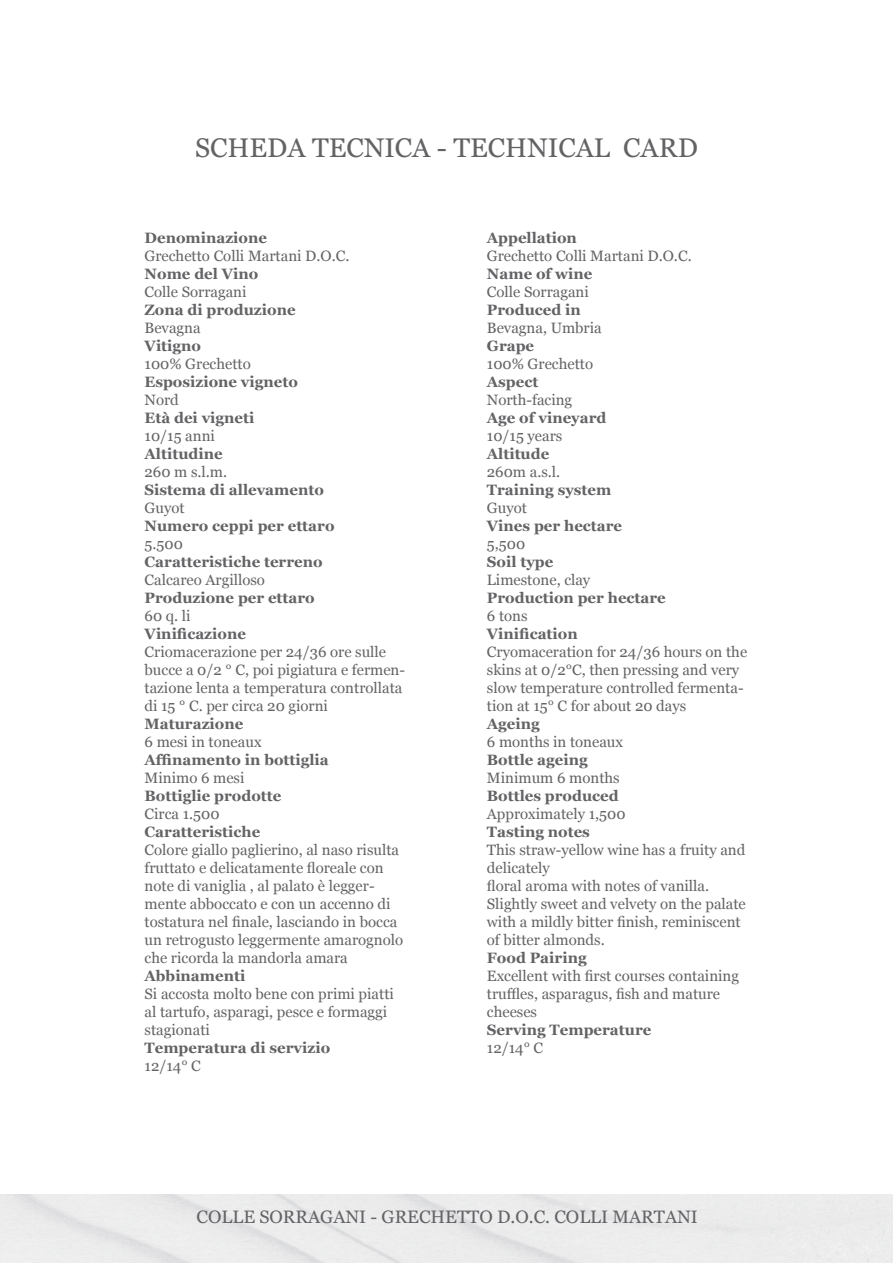
<style>
.page{position:relative;width:893px;height:1263px;background:#fff}
.page>*{position:absolute;margin:0;border:0;box-sizing:border-box;transform-origin:0 0}
.t1{font:27px "Georgia";color:#636366}
.t2{font:18px "Georgia";color:#636366}
.t3{font:15px/18px "Georgia";color:#636366}
.t4{font:700 15px "Georgia";color:#636366}
</style>
<div class="page">
<h1 class="t1" style="left:195px;top:127px;width:504px">SCHEDA TECNICA - TECHNICAL CARD</h1>
<p class="t4" style="left:145px;top:227px;width:124px">Denominazione</p>
<p class="t3" style="left:145px;top:246px;width:206px">Grechetto Colli Martani D.O.C.</p>
<p class="t4" style="left:145px;top:263px;width:115px">Nome del Vino</p>
<p class="t3" style="left:145px;top:282px;width:103px">Colle Sorragani</p>
<p class="t4" style="left:145px;top:299px;width:153px">Zona di produzione</p>
<p class="t3" style="left:145px;top:318px;width:58px">Bevagna</p>
<p class="t4" style="left:145px;top:335px;width:58px">Vitigno</p>
<p class="t3" style="left:145px;top:354px;width:108px">100% Grechetto</p>
<p class="t4" style="left:145px;top:371px;width:155px">Esposizione vigneto</p>
<p class="t3" style="left:145px;top:390px;width:36px">Nord</p>
<p class="t4" style="left:145px;top:407px;width:111px">Età dei vigneti</p>
<p class="t3" style="left:145px;top:426px;width:72px">10/15 anni</p>
<p class="t4" style="left:145px;top:443px;width:80px">Altitudine</p>
<p class="t3" style="left:145px;top:462px;width:84px">260 m s.l.m.</p>
<p class="t4" style="left:145px;top:479px;width:181px">Sistema di allevamento</p>
<p class="t3" style="left:145px;top:498px;width:42px">Guyot</p>
<p class="t4" style="left:145px;top:515px;width:191px">Numero ceppi per ettaro</p>
<p class="t3" style="left:145px;top:534px;width:40px">5.500</p>
<p class="t4" style="left:145px;top:551px;width:180px">Caratteristiche terreno</p>
<p class="t3" style="left:145px;top:570px;width:122px">Calcareo Argilloso</p>
<p class="t4" style="left:145px;top:587px;width:172px">Produzione per ettaro</p>
<p class="t3" style="left:145px;top:606px;width:48px">60 q. li</p>
<p class="t4" style="left:145px;top:623px;width:103px">Vinificazione</p>
<p class="t3" style="left:145px;top:642px;width:262px">Criomacerazione per 24/36 ore sulle bucce a 0/2 ° C, poi pigiatura e fermen&shy;tazione lenta a temperatura controllata di 15 ° C. per circa 20 giorni</p>
<p class="t4" style="left:145px;top:713px;width:100px">Maturazione</p>
<p class="t3" style="left:145px;top:732px;width:119px">6 mesi in toneaux</p>
<p class="t4" style="left:145px;top:749px;width:186px">Affinamento in bottiglia</p>
<p class="t3" style="left:145px;top:768px;width:101px">Minimo 6 mesi</p>
<p class="t4" style="left:145px;top:785px;width:138px">Bottiglie prodotte</p>
<p class="t3" style="left:145px;top:804px;width:76px">Circa 1.500</p>
<p class="t4" style="left:145px;top:821px;width:117px">Caratteristiche</p>
<p class="t3" style="left:145px;top:840px;width:260px">Colore giallo paglierino, al naso risulta fruttato e delicatamente floreale con note di vaniglia , al palato è legger&shy;mente abboccato e con un accenno di tostatura nel finale, lasciando in bocca un retrogusto leggermente amarognolo che ricorda la mandorla amara</p>
<p class="t4" style="left:145px;top:965px;width:102px">Abbinamenti</p>
<p class="t3" style="left:145px;top:984px;width:251px">Si accosta molto bene con primi piatti al tartufo, asparagi, pesce e formaggi stagionati</p>
<p class="t4" style="left:145px;top:1037px;width:187px">Temperatura di servizio</p>
<p class="t3" style="left:145px;top:1056px;width:58px">12/14° C</p>
<p class="t4" style="left:487px;top:227px;width:92px">Appellation</p>
<p class="t3" style="left:487px;top:246px;width:206px">Grechetto Colli Martani D.O.C.</p>
<p class="t4" style="left:487px;top:263px;width:107px">Name of wine</p>
<p class="t3" style="left:487px;top:282px;width:103px">Colle Sorragani</p>
<p class="t4" style="left:487px;top:299px;width:95px">Produced in</p>
<p class="t3" style="left:487px;top:318px;width:116px">Bevagna, Umbria</p>
<p class="t4" style="left:487px;top:335px;width:49px">Grape</p>
<p class="t3" style="left:487px;top:354px;width:108px">100% Grechetto</p>
<p class="t4" style="left:487px;top:371px;width:53px">Aspect</p>
<p class="t3" style="left:487px;top:390px;width:87px">North-facing</p>
<p class="t4" style="left:487px;top:407px;width:121px">Age of vineyard</p>
<p class="t3" style="left:487px;top:426px;width:77px">10/15 years</p>
<p class="t4" style="left:487px;top:443px;width:64px">Altitude</p>
<p class="t3" style="left:487px;top:462px;width:75px">260m a.s.l.</p>
<p class="t4" style="left:487px;top:479px;width:126px">Training system</p>
<p class="t3" style="left:487px;top:498px;width:42px">Guyot</p>
<p class="t4" style="left:487px;top:515px;width:137px">Vines per hectare</p>
<p class="t3" style="left:487px;top:534px;width:40px">5,500</p>
<p class="t4" style="left:487px;top:551px;width:68px">Soil type</p>
<p class="t3" style="left:487px;top:570px;width:105px">Limestone, clay</p>
<p class="t4" style="left:487px;top:587px;width:180px">Production per hectare</p>
<p class="t3" style="left:487px;top:606px;width:42px">6 tons</p>
<p class="t4" style="left:487px;top:623px;width:92px">Vinification</p>
<p class="t3" style="left:487px;top:642px;width:262px">Cryomaceration for 24/36 hours on the skins at 0/2°C, then pressing and very slow temperature controlled fermenta&shy;tion at 15° C for about 20 days</p>
<p class="t4" style="left:487px;top:713px;width:54px">Ageing</p>
<p class="t3" style="left:487px;top:732px;width:138px">6 months in toneaux</p>
<p class="t4" style="left:487px;top:749px;width:102px">Bottle ageing</p>
<p class="t3" style="left:487px;top:768px;width:134px">Minimum 6 months</p>
<p class="t4" style="left:487px;top:785px;width:133px">Bottles produced</p>
<p class="t3" style="left:487px;top:804px;width:140px">Approximately 1,500</p>
<p class="t4" style="left:487px;top:821px;width:105px">Tasting notes</p>
<p class="t3" style="left:487px;top:840px;width:260px">This straw-yellow wine has a fruity and delicately<br>floral aroma with notes of vanilla.<br>Slightly sweet and velvety on the palate with a mildly bitter finish, reminiscent of bitter almonds.</p>
<p class="t4" style="left:487px;top:947px;width:101px">Food Pairing</p>
<p class="t3" style="left:487px;top:966px;width:254px">Excellent with first courses containing truffles, asparagus, fish and mature cheeses</p>
<p class="t4" style="left:487px;top:1019px;width:166px">Serving Temperature</p>
<p class="t3" style="left:487px;top:1038px;width:58px">12/14° C</p>
<p class="t2" style="left:197px;top:1203px;width:503px">COLLE SORRAGANI - GRECHETTO D.O.C. COLLI MARTANI</p>
</div>
